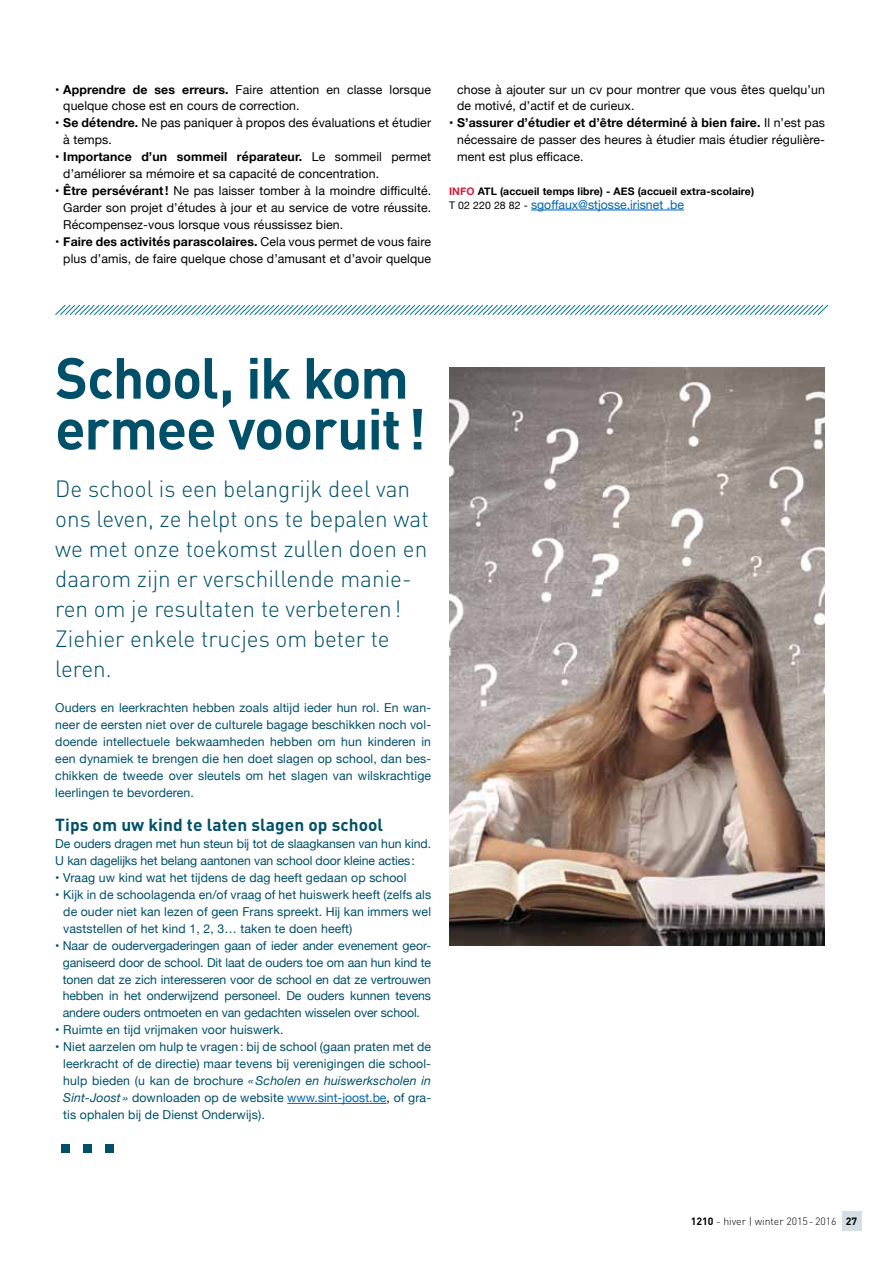
<style>
.page{position:relative;width:893px;height:1263px;background:#fff}
.page>*{position:absolute;margin:0;border:0;box-sizing:border-box;transform-origin:0 0}
.t1{font:76.5px "Helvetica Neue";color:#005069}
.t2{font:700 57px/50.8px "DIN";letter-spacing:-.02em;color:#005069}
.t3{font:300 23.25px/30px "DIN";color:#005069}
.t4{font:700 17.25px "DIN";letter-spacing:.005em;color:#005069}
.t5{font:12.3px/17px "Helvetica Neue";letter-spacing:.01em;color:#005069;text-align:justify}
.t6{font:12.3px/17px "Helvetica Neue";letter-spacing:.01em;color:#000}
.t7{font:12.3px/17px "Helvetica Neue";letter-spacing:-.01em;color:#005069}
.t8{font:12.3px "Helvetica Neue";color:#0064b1}
.t9{font:700 10.5px "Helvetica Neue";letter-spacing:.01em;color:#000}
.t10{font:300 10.5px "DIN";color:#000}
.s1{font-weight:700}
.s2{color:#d41d3a}
.s3{font-size:10.5px;color:#000}
.s4{font-style:italic}
.s5{color:#0064b1}
.s6{color:#000}
</style>
<div class="page">
<svg style="left:55px;top:304px;width:773px;height:11px"></svg>
<hr style="left:531px;top:210px;width:153px;height:1px;background:#0064b1">
<img style="left:449px;top:368px;width:376px;height:577px">
<hr style="left:287px;top:1103px;width:100px;height:1px;background:#0064b1">
<div style="left:842px;top:1212px;width:19px;height:19px;background:#d4dee5"></div>
<p class="t6" style="left:63px;top:81px;width:369px;text-indent:-8px"><span class="s1">• Apprendre de ses erreurs.</span> Faire attention en classe lorsque quelque chose est en cours de correction.</p>
<p class="t6" style="left:63px;top:115px;width:369px;text-indent:-8px"><span class="s1">• Se détendre.</span> Ne pas paniquer à propos des évaluations et étudier à temps.</p>
<p class="t6" style="left:63px;top:149px;width:369px;text-indent:-8px"><span class="s1">• Importance d’un sommeil réparateur.</span> Le sommeil permet d’améliorer sa mémoire et sa capacité de concentration.</p>
<p class="t6" style="left:63px;top:183px;width:369px;text-align:justify;text-indent:-8px"><span class="s1">• Être persévérant!</span> Ne pas laisser tomber à la moindre difficulté.<br>Garder son projet d’études à jour et au service de votre réussite.<br>Récompensez-vous lorsque vous réussissez bien.</p>
<p class="t6" style="left:55px;top:234px;width:377px;text-align:right"><span class="s1">• Faire des activités parascolaires.</span> Cela vous permet de vous faire plus d’amis, de faire quelque chose d’amusant et d’avoir quelque</p>
<p class="t6" style="left:457px;top:81px;width:369px">chose à ajouter sur un cv pour montrer que vous êtes quelqu’un de motivé, d’actif et de curieux.</p>
<p class="t6" style="left:457px;top:115px;width:369px;text-align:justify;text-indent:-8px"><span class="s1">• S’assurer d’étudier et d’être déterminé à bien faire.</span> Il n’est pas nécessaire de passer des heures à étudier mais étudier régulière&shy;ment est plus efficace.</p>
<p class="t9" style="left:449px;top:183px;width:307px"><span class="s2">info</span> ATL (accueil temps libre) - AES (accueil extra-scolaire)</p>
<p class="t8" style="left:449px;top:195px;width:236px"><span class="s3">T 02 220 28 82 -</span> sgoffaux@stjosse.irisnet .be</p>
<h2 class="t2" style="left:55px;top:350px;width:372px">School, ik kom ermee vooruit!</h2>
<h3 class="t3" style="left:55px;top:473px;width:375px">De school is een belangrijk deel van ons leven, ze helpt ons te bepalen wat we met onze toekomst zullen doen en daarom zijn er verschillende manie&shy;ren om je resultaten te verbeteren!<br>Ziehier enkele trucjes om beter te leren.</h3>
<p class="t5" style="left:55px;top:700px;width:377px">Ouders en leerkrachten hebben zoals altijd ieder hun rol. En wan&shy;neer de eersten niet over de culturele bagage beschikken noch vol&shy;doende intellectuele bekwaamheden hebben om hun kinderen in een dynamiek te brengen die hen doet slagen op school, dan bes&shy;chikken de tweede over sleutels om het slagen van wilskrachtige leerlingen te bevorderen.</p>
<h3 class="t4" style="left:55px;top:813px;width:329px">Tips om uw kind te laten slagen op school</h3>
<p class="t7" style="left:55px;top:836px;width:377px">De ouders dragen met hun steun bij tot de slaagkansen van hun kind.<br>U kan dagelijks het belang aantonen van school door kleine acties:</p>
<p class="t5" style="left:55px;top:870px;width:353px">• Vraag uw kind wat het tijdens de dag heeft gedaan op school</p>
<p class="t5" style="left:63px;top:886px;width:369px;text-indent:-8px">• Kijk in de schoolagenda en/of vraag of het huiswerk heeft (zelfs als de ouder niet kan lezen of geen Frans spreekt. Hij kan immers wel vaststellen of het kind 1, 2, 3… taken te doen heeft)</p>
<p class="t5" style="left:63px;top:937px;width:370px;text-indent:-7px">• Naar de oudervergaderingen gaan of ieder ander evenement geor&shy;ganiseerd door de school. Dit laat de ouders toe om aan hun kind te tonen dat ze zich interesseren voor de school en dat ze vertrouwen hebben in het onderwijzend personeel. De ouders kunnen tevens andere ouders ontmoeten en van gedachten wisselen over school.</p>
<p class="t5" style="left:55px;top:1022px;width:230px">• Ruimte en tijd vrijmaken voor huiswerk.</p>
<p class="t5" style="left:63px;top:1039px;width:369px;text-indent:-8px">• Niet aarzelen om hulp te vragen : bij de school (gaan praten met de leerkracht of de directie) maar tevens bij verenigingen die school&shy;hulp bieden (u kan de brochure <span class="s4">«Scholen en huiswerkscholen in Sint-Joost »</span> downloaden op de website <span class="s5">www.sint-joost.be</span><span class="s6">,</span> of gra&shy;tis ophalen bij de Dienst Onderwijs).</p>
<h1 class="t1" style="left:55px;top:1070px;width:67px">...</h1>
<p class="t10" style="left:691px;top:1215px;width:168px"><span class="s1">1210</span> - hiver | winter 2015-2016 <span class="s1">27</span></p>
</div>
